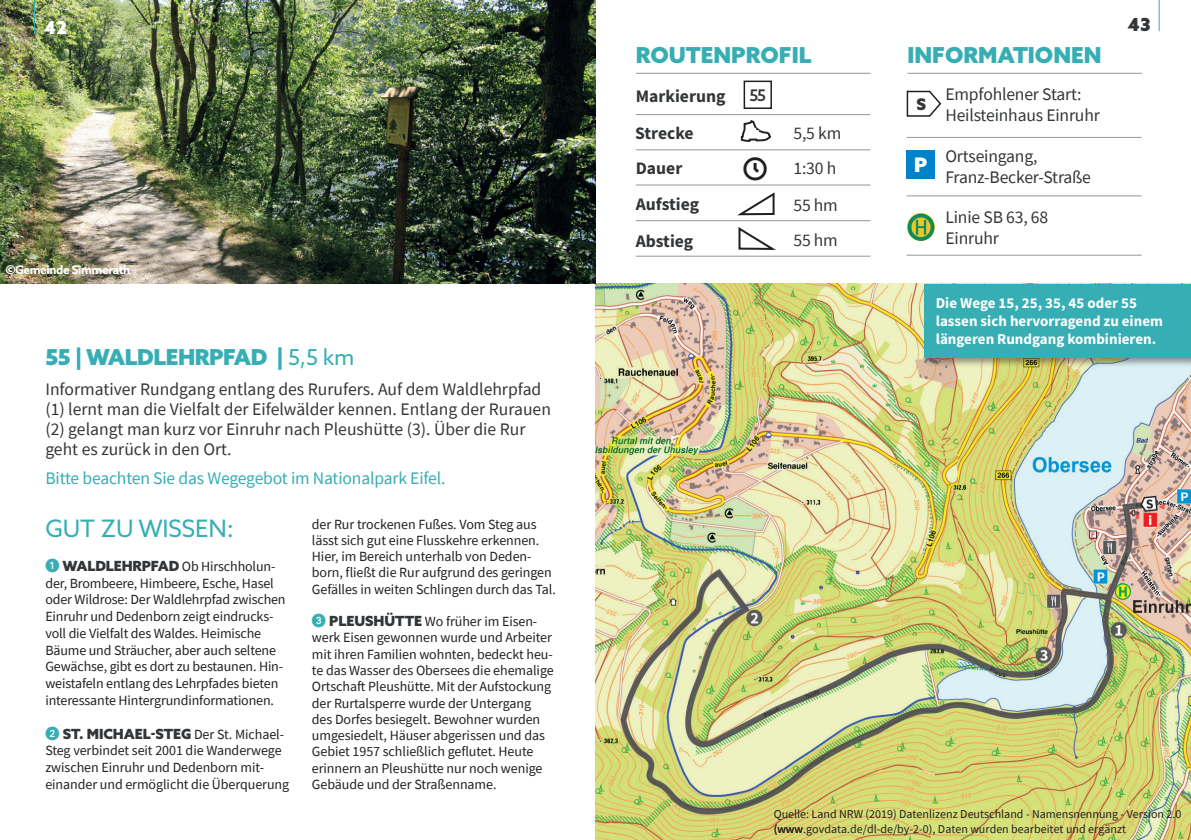
<style>
.page{position:relative;width:1191px;height:840px;background:#fff}
.page>*{position:absolute;margin:0;border:0;box-sizing:border-box;transform-origin:0 0}
.t1{font:24px "Azo Sans";letter-spacing:-.005em;color:#36aeb4}
.t2{font:900 22px "Azo Sans";color:#36aeb4}
.t3{font:900 22px "Azo Sans";letter-spacing:-.02em;color:#36aeb4}
.t4{font:900 20px "Azo Sans";color:#fff}
.t5{font:900 18px "Azo Sans";color:#fff}
.t6{font:900 18px "Azo Sans";color:#333638}
.t7{font:17.6px/20px "Source Sans Pro";color:#333638}
.t8{font:17.6px "Source Sans Pro";letter-spacing:-.01em;color:#36aeb4}
.t9{font:700 17.6px/36px "Source Sans Pro";color:#333638}
.t10{font:500 16px "Azo Sans";color:#333638}
.t11{font:900 16px "Azo Sans";color:#333638}
.t12{font:700 15px/18px "Source Sans Pro";color:#fff}
.t13{font:14px/16.2px "Source Sans Pro";letter-spacing:-.005em;color:#231f20}
.t14{font:900 14px "Azo Sans";letter-spacing:-.005em;color:#333638}
.t15{font:12px/14.4px "Source Sans Pro";color:#231f20}
.t16{font:700 12px "Azo Sans";letter-spacing:-.035em;color:#fff}
.s1{font-weight:400}
.s2{font-family:"European Pi One";color:#36aeb4}
.s3{font-family:"Azo Sans";font-weight:900;color:#333638}
.s4{font-family:"European Pi One";font-weight:400;color:#36aeb4}
.s5{font-family:"Source Sans Pro";font-weight:400;color:#231f20}
.s6{font-style:inherit}
</style>
<div class="page">
<hr style="left:1158px;top:0;width:1px;height:31px;background:#36aeb4">
<img style="left:595px;top:283px;width:596px;height:556px">
<img style="left:0;top:0;width:595px;height:283px">
<hr style="left:34px;top:0;width:1px;height:34px;background:#36aeb4">
<hr style="left:636px;top:114px;width:234px;height:1px;background:#939598">
<hr style="left:636px;top:73px;width:234px;height:1px;background:#939598">
<hr style="left:907px;top:73px;width:235px;height:1px;background:#939598">
<hr style="left:636px;top:149px;width:234px;height:1px;background:#939598">
<hr style="left:906px;top:137px;width:235px;height:1px;background:#939598">
<hr style="left:906px;top:195px;width:235px;height:1px;background:#939598">
<hr style="left:906px;top:254px;width:235px;height:1px;background:#939598">
<hr style="left:636px;top:184px;width:234px;height:1px;background:#939598">
<hr style="left:636px;top:220px;width:234px;height:1px;background:#939598">
<hr style="left:636px;top:255px;width:234px;height:1px;background:#939598">
<svg style="left:738px;top:192px;width:37px;height:24px"></svg>
<svg style="left:738px;top:227px;width:37px;height:23px"></svg>
<div style="left:743px;top:81px;width:29px;height:28px;border:2px solid #231f20"></div>
<svg style="left:906px;top:90px;width:36px;height:27px"></svg>
<div style="left:906px;top:150px;width:29px;height:28px;background:#0082c9"></div>
<img style="left:906px;top:213px;width:29px;height:28px;border-radius:14px">
<svg style="left:740px;top:121px;width:31px;height:21px"></svg>
<div style="left:922px;top:281px;width:269px;height:87px;background:#231f20;opacity:.45"></div>
<div style="left:924px;top:283px;width:267px;height:74px;background:#36aeb4"></div>
<p class="t5" style="left:44px;top:16px;width:25px">42</p>
<p class="t6" style="left:1128px;top:13px;width:24px">43</p>
<p class="t16" style="left:6px;top:261px;width:126px">©Gemeinde Simmerath</p>
<h2 class="t3" style="left:45px;top:342px;width:311px">55 | WALDLEHRPFAD | <span class="s1">5,5 km</span></h2>
<p class="t7" style="left:45px;top:379px;width:507px">Informativer Rundgang entlang des Rurufers. Auf dem Waldlehrpfad (1) lernt man die Vielfalt der Eifelwälder kennen. Entlang der Rurauen (2) gelangt man kurz vor Einruhr nach Pleushütte (3). Über die Rur geht es zurück in den Ort.</p>
<p class="t8" style="left:45px;top:467px;width:402px">Bitte beachten Sie das Wegegebot im Nationalpark Eifel.</p>
<h1 class="t1" style="left:45px;top:512px;width:190px">GUT ZU WISSEN:</h1>
<p class="t13" style="left:45px;top:557px;width:242px;line-height:16.8px"><span class="s2">1</span> <span class="s3">WALDLEHRPFAD</span> Ob Hirschholun&shy;der, Brombeere, Himbeere, Esche, Hasel oder Wildrose: Der Waldlehrpfad zwischen Einruhr und Dedenborn zeigt eindrucks&shy;voll die Vielfalt des Waldes. Heimische Bäume und Sträucher, aber auch seltene Gewächse, gibt es dort zu bestaunen. Hin&shy;weistafeln entlang des Lehrpfades bieten interessante Hintergrundinformationen.</p>
<p class="t14" style="left:45px;top:723px;width:240px"><span class="s4">2</span> ST. MICHAEL-STEG <span class="s5">Der St. Michael-</span></p>
<p class="t13" style="left:45px;top:741px;width:245px;line-height:16.8px">Steg verbindet seit 2001 die Wanderwege zwischen Einruhr und Dedenborn mit&shy;einander und ermöglicht die Überquerung</p>
<p class="t13" style="left:312px;top:515px;width:245px">der Rur trockenen Fußes. Vom Steg aus lässt sich gut eine Flusskehre erkennen.<br>Hier, im Bereich unterhalb von Deden&shy;born, fließt die Rur aufgrund des geringen Gefälles in weiten Schlingen durch das Tal.</p>
<p class="t13" style="left:312px;top:613px;width:243px"><span class="s2">3</span> <span class="s3">PLEUSHÜTTE</span> Wo früher im Eisen&shy;werk Eisen gewonnen wurde und Arbeiter mit ihren Familien wohnten, bedeckt heu&shy;te das Wasser des Obersees die ehemalige Ort<span class="s6">schaft Pleushüt</span>te. Mit der Aufstockung der Rurtalsperre wurde der Untergang des Dorfes besiegelt. Bewohner wurden umgesiedelt, Häuser abgerissen und das Gebiet 1957 schließlich geflutet. Heute erinnern an Pleushütte nur noch wenige Gebäude und der Straßenname.</p>
<h2 class="t2" style="left:636px;top:40px;width:177px">ROUTENPROFIL</h2>
<h2 class="t2" style="left:907px;top:40px;width:196px">INFORMATIONEN</h2>
<p class="t9" style="left:635px;top:78px;width:92px;line-height:37px">Markierung<br>Strecke</p>
<p class="t7" style="left:945px;top:84px;width:156px;line-height:21px">Empfohlener Start:<br>Heilsteinhaus Einruhr</p>
<p class="t7" style="left:945px;top:146px;width:147px;line-height:21px">Ortseingang,<br>Franz-Becker-Straße</p>
<p class="t7" style="left:945px;top:206px;width:104px;line-height:21px">Linie SB 63, 68<br>Einruhr</p>
<p class="t10" style="left:749px;top:85px;width:18px">55</p>
<p class="t11" style="left:916px;top:93px;width:11px">S</p>
<p class="t7" style="left:793px;top:115px;width:49px;line-height:35.4px">5,5 km<br>1:30 h<br>55 hm<br>55 hm</p>
<h3 class="t4" style="left:914px;top:152px;width:15px">P</h3>
<p class="t9" style="left:636px;top:150px;width:65px">Dauer<br>Aufstieg<br>Abstieg</p>
<p class="t12" style="left:935px;top:294px;width:229px">Die Wege 15, 25, 35, 45 oder 55 lassen sich hervorragend zu einem längeren Rundgang kombinieren.</p>
<p class="t15" style="left:773px;top:806px;width:409px">Quelle: Land NRW (2019) Datenlizenz Deutschland - Namensnennung - Version 2.0 (www.govdata.de/dl-de/by-2-0), Daten wurden bearbeitet und ergänzt</p>
</div>
